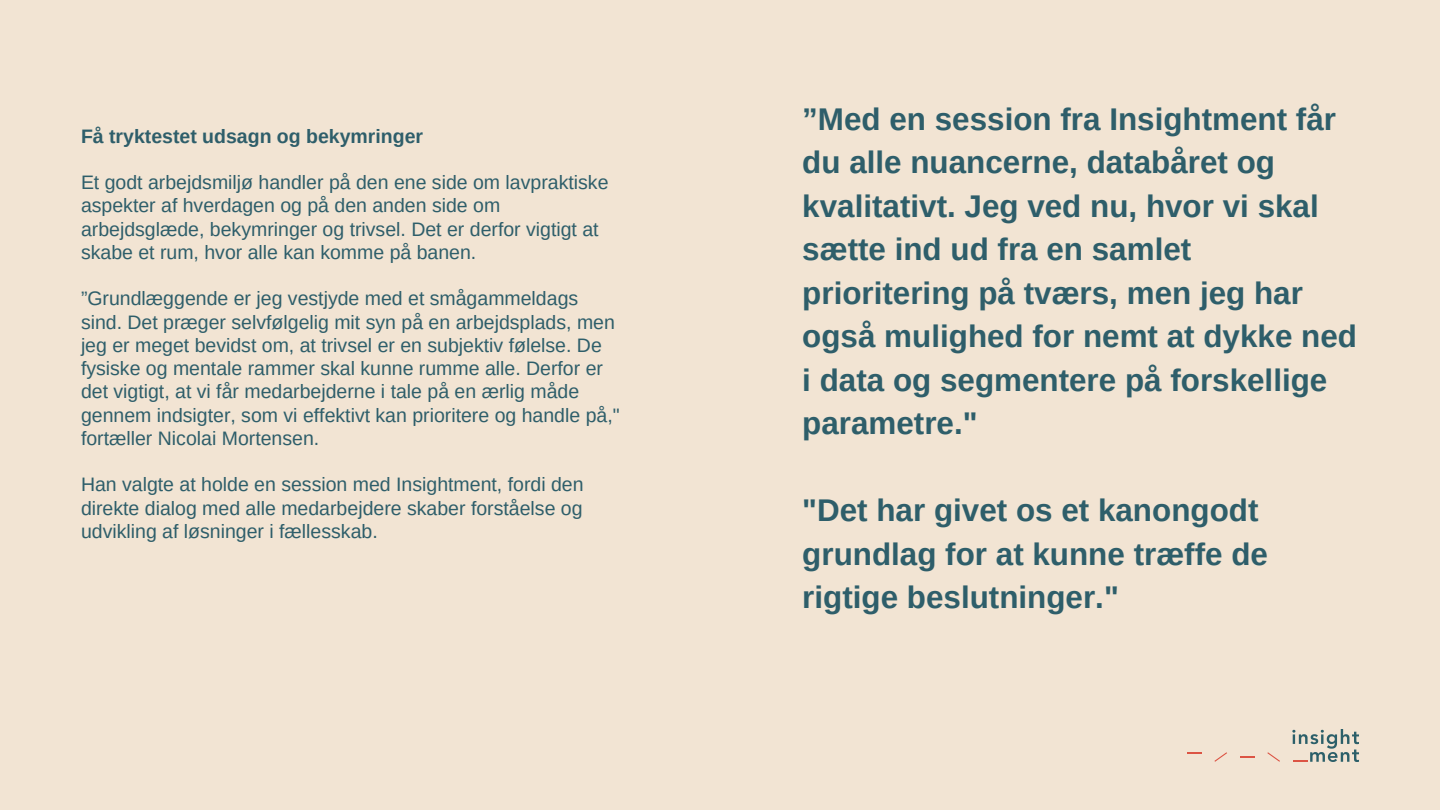
<style>
.page{position:relative;width:1440px;height:810px;background:#f2e4d3}
.page>*{position:absolute;margin:0;border:0;box-sizing:border-box;transform-origin:0 0}
.t1{font:700 31.4px/43.5px "Arimo";color:#2e5e6a}
.t2{font:19.5px/23.2px "Arimo";color:#2e5e6a}
.t3{font:700 19.5px "Arimo";color:#2e5e6a}
</style>
<div class="page">
<svg style="left:1292px;top:729px;width:67px;height:33px"></svg>
<svg style="left:1214px;top:752px;width:13px;height:10px"></svg>
<svg style="left:1267px;top:752px;width:13px;height:10px"></svg>
<svg style="left:1240px;top:756px;width:15px;height:2px"></svg>
<svg style="left:1187px;top:752px;width:15px;height:1px"></svg>
<p class="t3" style="left:81px;top:125px;width:344px">Få tryktestet udsagn og bekymringer</p>
<p class="t2" style="left:81px;top:171px;width:529px">Et godt arbejdsmiljø handler på den ene side om lavpraktiske aspekter af hverdagen og på den anden side om arbejdsglæde, bekymringer og trivsel. Det er derfor vigtigt at skabe et rum, hvor alle kan komme på banen.</p>
<p class="t2" style="left:81px;top:287px;width:540px">”Grundlæggende er jeg vestjyde med et smågammeldags sind. Det præger selvfølgelig mit syn på en arbejdsplads, men jeg er meget bevidst om, at trivsel er en subjektiv følelse. De fysiske og mentale rammer skal kunne rumme alle. Derfor er det vigtigt, at vi får medarbejderne i tale på en ærlig måde gennem indsigter, som vi effektivt kan prioritere og handle på," fortæller Nicolai Mortensen.</p>
<p class="t2" style="left:81px;top:473px;width:504px;text-align:justify">Han valgte at holde en session med Insightment, fordi den direkte dialog med alle medarbejdere skaber forståelse og udvikling af løsninger i fællesskab.</p>
<p class="t1" style="left:802px;top:97px;width:556px">”Med en session fra Insightment får du alle nuancerne, databåret og kvalitativt. Jeg ved nu, hvor vi skal sætte ind ud fra en samlet prioritering på tværs, men jeg har også mulighed for nemt at dykke ned i data og segmentere på forskellige parametre."</p>
<h1 class="t1" style="left:802px;top:489px;width:467px">"Det har givet os et kanongodt grundlag for at kunne træffe de rigtige beslutninger."</h1>
</div>
